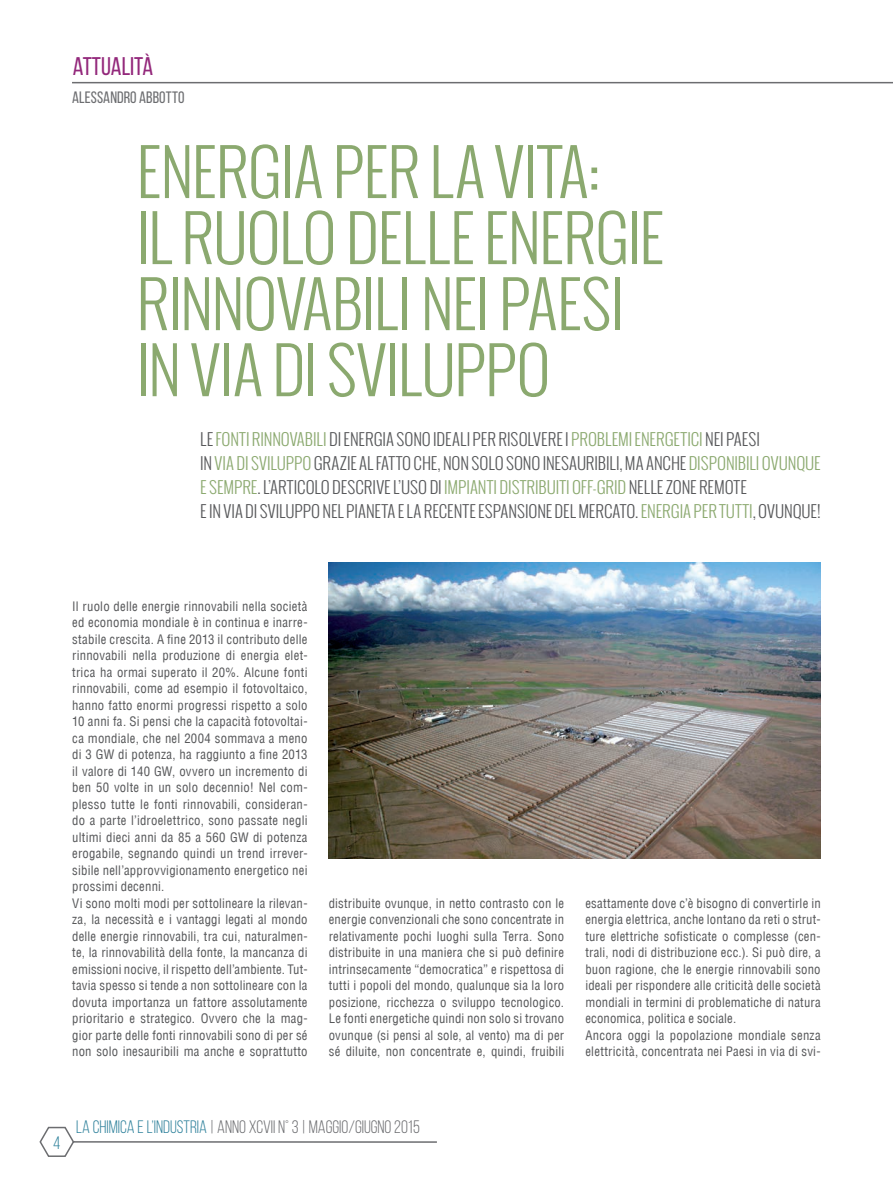
<style>
.page{position:relative;width:893px;height:1191px;background:#fff}
.page>*{position:absolute;margin:0;border:0;box-sizing:border-box;transform-origin:0 0}
.Titolo_articolo{font:300 63px/66px "Oswald";letter-spacing:-.015em;color:#8ba96f}
.t1{font:25.5px "Bebas Neue";color:#93287b}
.t2{font:18px "Bebas Neue";color:#6c6d70}
.t3{font:18px "Bebas Neue";color:#30829c}
.Sottotitolo{font:300 16.5px/24px "Oswald";color:#57585a}
.Autori{font:16.5px "Bebas Neue";letter-spacing:.005em;color:#6c6d70}
.Testo_corrente{font:condensed 12.75px/16.5px "Helvetica LT";letter-spacing:.015em;color:#57585a;text-align:justify}
.s1{color:#8ba96f}
.s2{color:#30829c}
</style>
<div class="page">
<hr style="left:72px;top:82px;width:821px;height:1px;background:#6c6d70">
<svg style="left:39px;top:1126px;width:398px;height:31px"></svg>
<img style="left:329px;top:563px;width:492px;height:295px">
<p class="t1" style="left:73px;top:52px;width:82px">ATTUALITÀ</p>
<p class="Autori" style="left:72px;top:88px;width:114px">ALESSANDRO ABBOTTO</p>
<p class="Titolo_articolo" style="left:136px;top:138px;width:466px">ENERGIA PER LA VITA:</p>
<p class="Titolo_articolo" style="left:136px;top:205px;width:529px">IL RUOLO DELLE ENERGIE<br>RINNOVABILI NEI PAESI<br>IN VIA DI SVILUPPO</p>
<p class="Sottotitolo" style="left:200px;top:427px;width:622px">LE <span class="s1">FONTI RINNOVABILI</span> DI ENERGIA SONO IDEALI PER RISOLVERE I <span class="s1">PROBLEMI ENERGETICI</span> NEI PAESI<br>IN <span class="s1">VIA DI SVILUPPO</span> GRAZIE AL FATTO CHE, NON SOLO SONO INESAURIBILI, MA ANCHE <span class="s1">DISPONIBILI OVUNQUE E SEMPRE</span>. L’ARTICOLO DESCRIVE L’USO DI <span class="s1">IMPIANTI DISTRIBUITI OFF-GRID</span> NELLE ZONE REMOTE<br>E IN VIA DI SVILUPPO NEL PIANETA E LA RECENTE ESPANSIONE DEL MERCATO. <span class="s1">ENERGIA PER TUTTI</span>, OVUNQUE!</p>
<p class="Testo_corrente" style="left:72px;top:598px;width:237px">Il ruolo delle energie rinnovabili nella società ed economia mondiale è in continua e inarre&shy;stabile crescita. A fine 2013 il contributo delle rinnovabili nella produzione di energia elet&shy;trica ha ormai superato il 20%. Alcune fonti rinnovabili, come ad esempio il fotovoltaico, hanno fatto enormi progressi rispetto a solo 10 anni fa. Si pensi che la capacità fotovoltai&shy;ca mondiale, che nel 2004 sommava a meno di 3 GW di potenza, ha raggiunto a fine 2013 il valore di 140 GW, ovvero un incremento di ben 50 volte in un solo decennio! Nel com&shy;plesso tutte le fonti rinnovabili, consideran&shy;do a parte l’idroelettrico, sono passate negli ultimi dieci anni da 85 a 560 GW di potenza erogabile, segnando quindi un trend irrever&shy;sibile nell’approvvigionamento energetico nei prossimi decenni.</p>
<p class="Testo_corrente" style="left:72px;top:895px;width:237px">Vi sono molti modi per sottolineare la rilevan&shy;za, la necessità e i vantaggi legati al mondo delle energie rinnovabili, tra cui, naturalmen&shy;te, la rinnovabilità della fonte, la mancanza di emissioni nocive, il rispetto dell’ambiente. Tut&shy;tavia spesso si tende a non sottolineare con la dovuta importanza un fattore assolutamente prioritario e strategico. Ovvero che la mag&shy;gior parte delle fonti rinnovabili sono di per sé non solo inesauribili ma anche e soprattutto</p>
<p class="Testo_corrente" style="left:329px;top:894px;width:237px">distribuite ovunque, in netto contrasto con le energie convenzionali che sono concentrate in relativamente pochi luoghi sulla Terra. Sono distribuite in una maniera che si può definire intrinsecamente “democratica” e rispettosa di tutti i popoli del mondo, qualunque sia la loro posizione, ricchezza o sviluppo tecnologico.<br>Le fonti energetiche quindi non solo si trovano ovunque (si pensi al sole, al vento) ma di per sé diluite, non concentrate e, quindi, fruibili</p>
<p class="Testo_corrente" style="left:585px;top:894px;width:237px">esattamente dove c’è bisogno di convertirle in energia elettrica, anche lontano da reti o strut&shy;ture elettriche sofisticate o complesse (cen&shy;trali, nodi di distribuzione ecc.). Si può dire, a buon ragione, che le energie rinnovabili sono ideali per rispondere alle criticità delle società mondiali in termini di problematiche di natura economica, politica e sociale.</p>
<p class="Testo_corrente" style="left:585px;top:1026px;width:237px">Ancora oggi la popolazione mondiale senza elettricità, concentrata nei Paesi in via di svi-</p>
<p class="t3" style="left:53px;top:1133px;width:9px">4</p>
<h3 class="t2" style="left:76px;top:1117px;width:345px"><span class="s2">LA CHIMICA E L’INDUSTRIA</span> | ANNO XCVII N° 3 | MAGGIO/GIUGNO 2015</h3>
</div>
